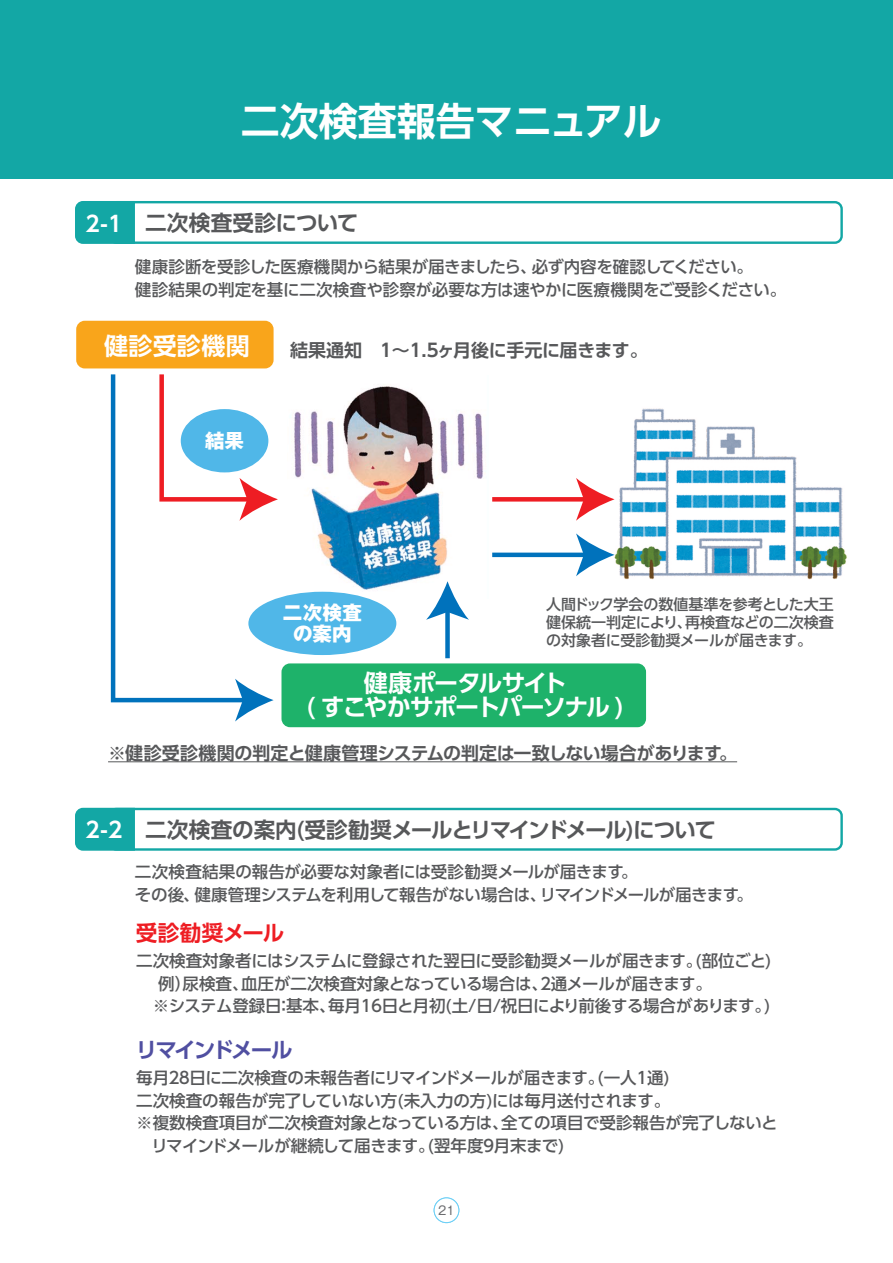
<style>
.page{position:relative;width:893px;height:1263px;background:#fff}
.page>*{position:absolute;margin:0;border:0;box-sizing:border-box;transform-origin:0 0}
.t1{font:700 39px "UD Shin Go Pro De";letter-spacing:-.005em;color:#fff}
.t2{font:700 24px/24px "UD Shin Go Pro De";letter-spacing:-.055em;color:#fff;text-align:center}
.t3{font:700 21.6px "UD Shin Go Pro De";letter-spacing:-.04em;color:#57585a}
.t4{font:700 21.6px "UD Shin Go Pro De";letter-spacing:.005em;color:#57585a}
.t5{font:700 21.6px "UD Shin Go Pro De";letter-spacing:-.095em;color:#504fa1}
.t6{font:700 21.6px "UD Shin Go Pro De";letter-spacing:-.005em;color:#ee1d23}
.t7{font:800 19.5px/21px "Gothic MB101 Upr";letter-spacing:.015em;color:#fff;text-align:center}
.t8{font:700 18px "UD Shin Go Pro De";letter-spacing:-.02em;color:#57585a}
.t9{font:500 16.5px/22.5px "UD Shin Go Pro";letter-spacing:-.015em;color:#57585a}
.t10{font:500 15px/18px "UD Shin Go Pro";color:#57585a;text-align:justify}
.t11{font:12px "Gothic MB101 Upr";color:#6c6d70}
.s1{color:#fff}
</style>
<div class="page">
<img style="left:614px;top:408px;width:233px;height:172px">
<img style="left:287px;top:386px;width:196px;height:213px">
<div style="left:492px;top:497px;width:95px;height:5px;background:#ee1d23"></div>
<svg style="left:576px;top:478px;width:38px;height:43px"></svg>
<hr style="left:492px;top:553px;width:95px;height:4px;background:#0072bc">
<svg style="left:576px;top:533px;width:38px;height:43px"></svg>
<div style="left:445px;top:608px;width:5px;height:50px;background:#0072bc"></div>
<svg style="left:426px;top:581px;width:43px;height:39px"></svg>
<svg style="left:251px;top:415px;width:27px;height:98px"></svg>
<svg style="left:110px;top:374px;width:141px;height:329px"></svg>
<svg style="left:235px;top:679px;width:39px;height:42px"></svg>
<div style="left:0;top:0;width:893px;height:179px;background:#13a7a5"></div>
<div style="left:75px;top:201px;width:60px;height:43px;background:#13a7a5"></div>
<div style="left:108px;top:201px;width:735px;height:43px;border:2px solid #13a7a5;border-radius:7px"></div>
<svg style="left:75px;top:807px;width:62px;height:44px;background:#22acaa"></svg>
<div style="left:108px;top:808px;width:735px;height:43px;border:2px solid #13a7a5;border-radius:7px"></div>
<hr style="left:108px;top:761px;width:629px;height:1px;background:#57585a">
<div style="left:76px;top:321px;width:198px;height:47px;background:#f9a51b;border-radius:9px"></div>
<div style="left:281px;top:663px;width:365px;height:64px;background:#1eb26a;border-radius:9px"></div>
<div style="left:181px;top:409px;width:87px;height:63px;background:#50b7e8;border-radius:50%"></div>
<div style="left:248px;top:592px;width:148px;height:63px;background:#50b7e8;border-radius:50%"></div>
<div style="left:434px;top:1197px;width:25px;height:26px;border:1px solid #6bcff6;border-radius:50%"></div>
<h1 class="t1" style="left:241px;top:89px;width:422px">二次検査報告マニュアル</h1>
<h3 class="t4" style="left:86px;top:205px;width:274px"><span class="s1">2-1</span> 二次検査受診について</h3>
<p class="t9" style="left:135px;top:255px;width:653px">健康診断を受診した医療機関から結果が届きましたら、必ず内容を確認してください。<br>健診結果の判定を基に二次検査や診察が必要な方は速やかに医療機関をご受診ください。</p>
<h2 class="t2" style="left:104px;top:333px;width:147px">健診受診機関</h2>
<p class="t7" style="left:205px;top:429px;width:41px">結果</p>
<p class="t8" style="left:290px;top:336px;width:359px">結果通知　1～1.5ヶ月後に手元に届きます。</p>
<p class="t7" style="left:283px;top:602px;width:80px">二次検査の案内</p>
<p class="t10" style="left:546px;top:595px;width:289px">人間ドック学会の数値基準を参考とした大王健保統一判定により、再検査などの二次検査の対象者に受診勧奨メールが届きます。</p>
<h2 class="t2" style="left:307px;top:670px;width:319px">健康ポータルサイト<br>( すこやかサポートパーソナル )</h2>
<p class="t8" style="left:108px;top:738px;width:630px">※健診受診機関の判定と健康管理システムの判定は一致しない場合があります。</p>
<h3 class="t3" style="left:86px;top:812px;width:632px"><span class="s1">2-2</span> 二次検査の案内(受診勧奨メールとリマインドメール)について</h3>
<p class="t9" style="left:135px;top:860px;width:620px">二次検査結果の報告が必要な対象者には受診勧奨メールが届きます。<br>その後、健康管理システムを利用して報告がない場合は、リマインドメールが届きます。</p>
<h3 class="t6" style="left:136px;top:915px;width:150px">受診勧奨メール</h3>
<p class="t9" style="left:136px;top:949px;width:652px">二次検査対象者にはシステムに登録された翌日に受診勧奨メールが届きます。(部位ごと)　 例）尿検査、血圧が二次検査対象となっている場合は、２通メールが届きます。<br>　※システム登録日：基本、毎月1６日と月初(土/日/祝日により前後する場合があります。)　</p>
<h3 class="t5" style="left:136px;top:1032px;width:158px">リマインドメール</h3>
<p class="t9" style="left:136px;top:1066px;width:643px">毎月２８日に二次検査の未報告者にリマインドメールが届きます。(一人１通)<br>二次検査の報告が完了していない方(未入力の方)には毎月送付されます。<br>※複数検査項目が二次検査対象となっている方は、全ての項目で受診報告が完了しないと　リマインドメールが継続して届きます。(翌年度９月末まで)</p>
<p class="t11" style="left:438px;top:1201px;width:18px">21</p>
</div>
